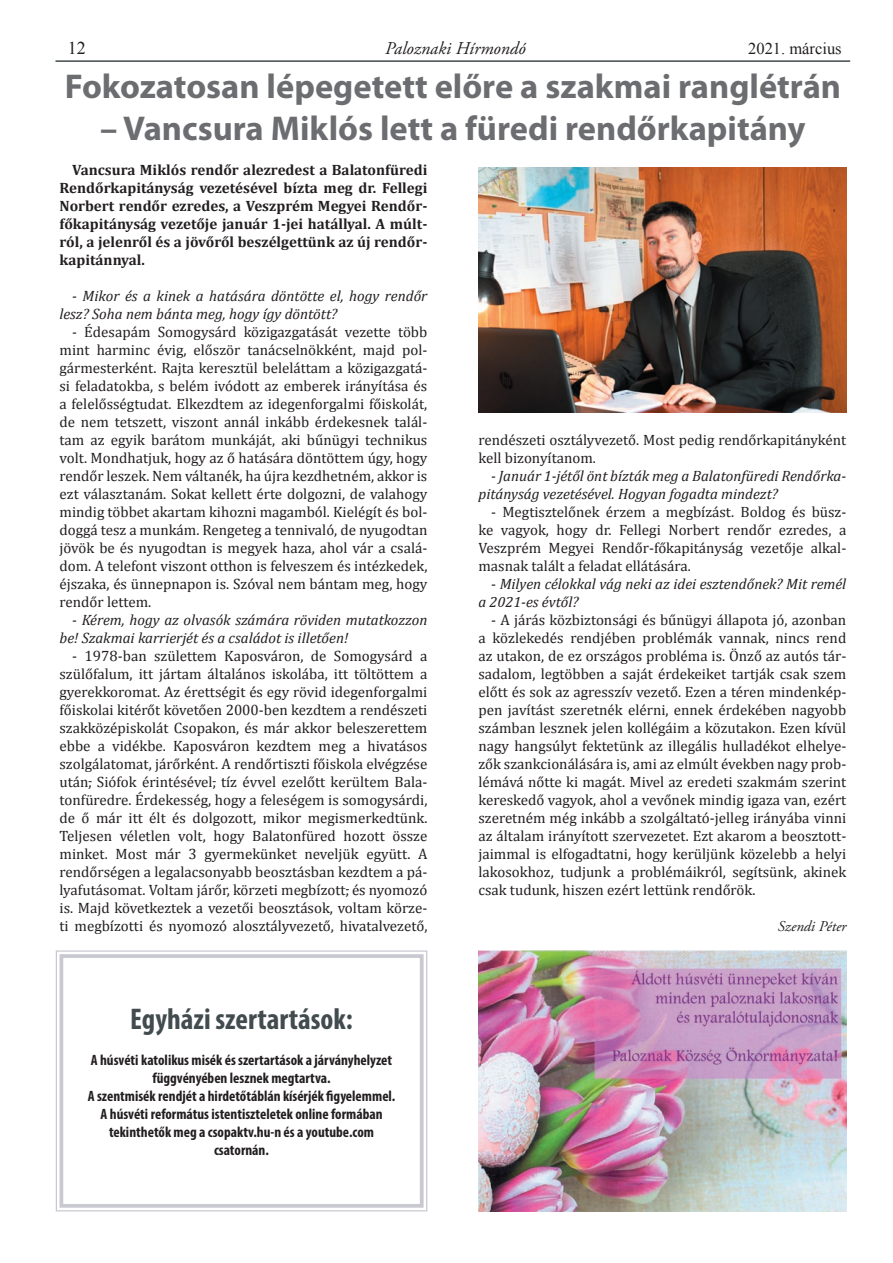
<style>
.page{position:relative;width:893px;height:1263px;background:#fff}
.page>*{position:absolute;margin:0;border:0;box-sizing:border-box;transform-origin:0 0}
.cím_nagy{font:700 34.5px "Myriad Pro";color:#6c6d70}
.cím_kicsi{font:700 condensed 30px "Myriad Pro";color:#424b4e}
.t1{font:italic 18px "Adobe Garamond Pro";color:#231f20}
.t2{font:18px "Times New Roman";color:#231f20}
.t3{font:16.5px "Times New Roman";color:#231f20}
.SZÖVEG{font:15px/18px "Cambria";color:#231f20;text-align:justify}
.SZÖVEG-2{font:italic 15px/18px "Cambria";color:#231f20}
.SZÖVEG-3{font:700 15px/18px "Cambria";color:#231f20;text-align:justify}
.cím_kicsi-2{font:700 condensed 15px/18px "Myriad Pro";color:#231f20;text-align:center}
.aláírás{font:italic 15px "Adobe Garamond Pro";color:#231f20}
.s1{font-style:italic}
.s2{font-style:normal}
</style>
<div class="page">
<hr style="left:55px;top:60px;width:795px;height:2px;background:#424b4e">
<img style="left:478px;top:167px;width:368px;height:245px">
<svg style="left:55px;top:950px;width:373px;height:262px"></svg>
<div style="left:60px;top:954px;width:364px;height:254px;border:4px solid #c9cad1"></div>
<img style="left:478px;top:950px;width:368px;height:261px">
<p class="t2" style="left:68px;top:36px;width:19px">12</p>
<p class="t1" style="left:385px;top:37px;width:142px">Paloznaki Hírmondó</p>
<p class="t3" style="left:748px;top:37px;width:95px">2021. március</p>
<p class="cím_nagy" style="left:65px;top:64px;width:778px">Fokozatosan lépegetett előre a szakmai ranglétrán</p>
<p class="cím_nagy" style="left:100px;top:105px;width:707px">– Vancsura Miklós lett a füredi rendőrkapitány</p>
<p class="SZÖVEG-3" style="left:60px;top:160px;width:369px;text-indent:13px">Vancsura Miklós rendőr alezredest a Balatonfüredi Rendőrkapitányság vezetésével bízta meg dr. Fellegi Norbert rendőr ezredes, a Veszprém Megyei Rendőr&shy;főkapitányság vezetője január 1-jei hatállyal. A múlt&shy;ról, a jelenről és a jövőről beszélgettünk az új rendőr&shy;kapitánnyal.</p>
<p class="SZÖVEG-2" style="left:60px;top:286px;width:369px;text-indent:13px">- Mikor és a kinek a hatására döntötte el, hogy rendőr lesz? Soha nem bánta meg, hogy így döntött?</p>
<p class="SZÖVEG" style="left:60px;top:322px;width:369px;text-indent:13px"><span class="s1">-</span> Édesapám Somogysárd közigazgatását vezette több mint harminc évig, először tanácselnökként, majd pol&shy;gármesterként. Rajta keresztül beleláttam a közigazgatá&shy;si feladatokba, s belém ivódott az emberek irányítása és a felelősségtudat. Elkezdtem az idegenforgalmi főiskolát, de nem tetszett, viszont annál inkább érdekesnek talál&shy;tam az egyik barátom munkáját, aki bűnügyi technikus volt. Mondhatjuk, hogy az ő hatására döntöttem úgy, hogy rendőr leszek. Nem váltanék, ha újra kezdhetném, akkor is ezt választanám. Sokat kellett érte dolgozni, de valahogy mindig többet akartam kihozni magamból. Kielégít és bol&shy;doggá tesz a munkám. Rengeteg a tennivaló, de nyugodtan jövök be és nyugodtan is megyek haza, ahol vár a csalá&shy;dom. A telefont viszont otthon is felveszem és intézkedek, éjszaka, és ünnepnapon is. Szóval nem bántam meg, hogy rendőr lettem.</p>
<p class="SZÖVEG-2" style="left:60px;top:610px;width:369px;text-indent:13px">- Kérem, hogy az olvasók számára röviden mutatkozzon be! Szakmai karrierjét és a családot is illetően!</p>
<p class="SZÖVEG" style="left:60px;top:646px;width:369px;text-indent:13px">- 1978-ban születtem Kaposváron, de Somogysárd a szülőfalum, itt jártam általános iskolába, itt töltöttem a gyerekkoromat. Az érettségit és egy rövid idegenforgalmi főiskolai kitérőt követően 2000-ben kezdtem a rendészeti szakközépiskolát Csopakon, és már akkor beleszerettem ebbe a vidékbe. Kaposváron kezdtem meg a hivatásos szolgálatomat, járőrként. A rendőrtiszti főiskola elvégzése után, Siófok érintésével, tíz évvel ezelőtt kerültem Bala&shy;tonfüredre. Érdekesség, hogy a feleségem is somogysárdi, de ő már itt élt és dolgozott, mikor megismerkedtünk.<br>Teljesen véletlen volt, hogy Balatonfüred hozott össze minket. Most már 3 gyermekünket neveljük együtt. A rendőrségen a legalacsonyabb beosztásban kezdtem a pá&shy;lyafutásomat. Voltam járőr, körzeti megbízott, és nyomozó is. Majd következtek a vezetői beosztások, voltam körze&shy;ti megbízotti és nyomozó alosztályvezető, hivatalvezető,</p>
<p class="SZÖVEG" style="left:478px;top:430px;width:369px">rendészeti osztályvezető. Most pedig rendőrkapitányként kell bizonyítanom.</p>
<p class="SZÖVEG-2" style="left:478px;top:466px;width:369px;text-indent:13px">- Január 1-jétől önt bízták meg a Balatonfüredi Rendőrka&shy;pitányság vezetésével. Hogyan fogadta mindezt?</p>
<p class="SZÖVEG" style="left:478px;top:502px;width:369px;text-indent:13px">- Megtisztelőnek érzem a megbízást. Boldog és büsz&shy;ke vagyok, hogy dr. Fellegi Norbert rendőr ezredes, a Veszprém Megyei Rendőr-főkapitányság vezetője alkal&shy;masnak talált a feladat ellátására.</p>
<p class="SZÖVEG-2" style="left:478px;top:574px;width:369px;text-indent:13px"><span class="s2">-</span> Milyen célokkal vág neki az idei esztendőnek? Mit remél a 2021-es évtől?</p>
<p class="SZÖVEG" style="left:478px;top:610px;width:369px;text-indent:13px">- A járás közbiztonsági és bűnügyi állapota jó, azonban a közlekedés rendjében problémák vannak, nincs rend az utakon, de ez országos probléma is. Önző az autós tár&shy;sadalom, legtöbben a saját érdekeiket tartják csak szem előtt és sok az agresszív vezető. Ezen a téren mindenkép&shy;pen javítást szeretnék elérni, ennek érdekében nagyobb számban lesznek jelen kollégáim a közutakon. Ezen kívül nagy hangsúlyt fektetünk az illegális hulladékot elhelye&shy;zők szankcionálására is, ami az elmúlt években nagy prob&shy;lémává nőtte ki magát. Mivel az eredeti szakmám szerint kereskedő vagyok, ahol a vevőnek mindig igaza van, ezért szeretném még inkább a szolgáltató-jelleg irányába vinni az általam irányított szervezetet. Ezt akarom a beosztott&shy;jaimmal is elfogadtatni, hogy kerüljünk közelebb a helyi lakosokhoz, tudjunk a problémáikról, segítsünk, akinek csak tudunk, hiszen ezért lettünk rendőrök.</p>
<p class="aláírás" style="left:778px;top:917px;width:70px">Szendi Péter</p>
<p class="cím_kicsi" style="left:130px;top:1000px;width:224px">Egyházi szertartások:</p>
<p class="cím_kicsi-2" style="left:91px;top:1051px;width:303px">A húsvéti katolikus misék és szertartások a járványhelyzet függvényében lesznek megtartva.</p>
<p class="cím_kicsi-2" style="left:88px;top:1087px;width:309px">A szentmisék rendjét a hirdetőtáblán kísérjék figyelemmel.</p>
<p class="cím_kicsi-2" style="left:101px;top:1105px;width:284px">A húsvéti református istentiszteletek online formában tekinthetők meg a csopaktv.hu-n és a youtube.com csatornán.</p>
</div>
